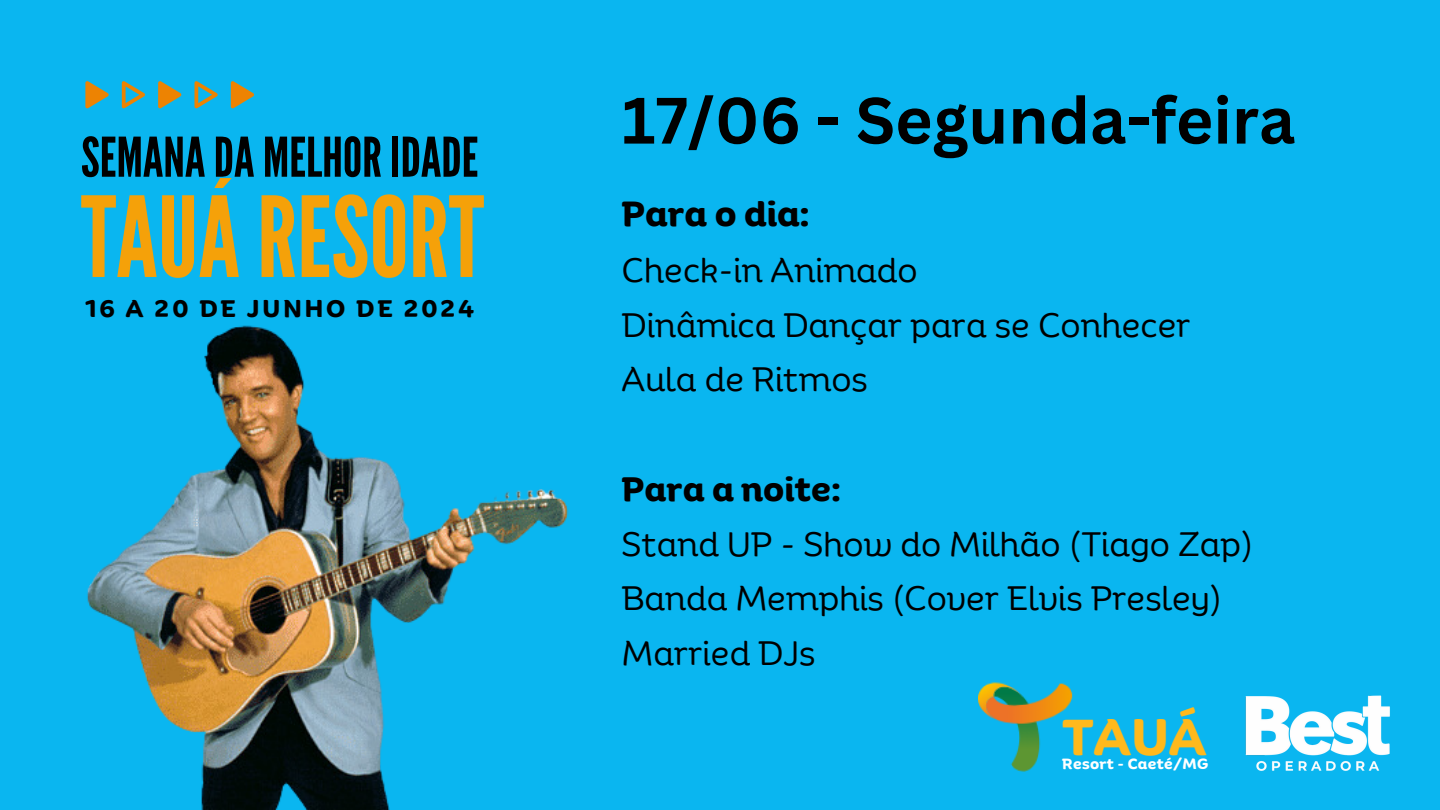
<style>
.page{position:relative;width:1440px;height:810px;background:#0ab6f0}
.page>*{position:absolute;margin:0;border:0;box-sizing:border-box;transform-origin:0 0}
.t1{font:111.2px "League Gothic";color:#f5a109}
.t2{font:700 64px "Canva Sans";color:#000}
.t3{font:54.6px "League Gothic";color:#000}
.t4{font:700 49px "Binate Display";color:#ffb91c}
.t5{font:700 34px "Binate Display";color:#000}
.t6{font:33px/54.8px "Binate Display";color:#000}
.t7{font:700 23.3px "Binate Display";letter-spacing:.13em;color:#000}
.t8{font:700 14.3px "Binate Display";letter-spacing:.015em;color:#fff}
.s1{font-weight:700}
</style>
<div class="page">
<svg style="left:231px;top:81px;width:23px;height:27px"></svg>
<svg style="left:158px;top:81px;width:23px;height:27px"></svg>
<svg style="left:85px;top:81px;width:24px;height:27px"></svg>
<svg style="left:194px;top:81px;width:24px;height:27px"></svg>
<svg style="left:122px;top:81px;width:23px;height:27px"></svg>
<img style="left:1245px;top:695px;width:145px;height:76px">
<img style="left:979px;top:682px;width:94px;height:90px">
<img style="left:87px;top:325px;width:482px;height:485px">
<p class="t3" style="left:81px;top:126px;width:399px">SEMANADA MELHORIDADE</p>
<h2 class="t1" style="left:81px;top:173px;width:405px">TAUÁRESORT</h2>
<p class="t7" style="left:85px;top:287px;width:390px">16 A 20 DE JUNHO DE 2024</p>
<p class="t2" style="left:622px;top:75px;width:675px">17/06 - Segunda-feira</p>
<p class="t5" style="left:622px;top:181px;width:189px">Para o dia:</p>
<p class="t6" style="left:622px;top:238px;width:570px">Check-in Animado<br>Dinâmica Dançar para se Conhecer<br>Aula de Ritmos</p>
<p class="t6" style="left:622px;top:457px;width:633px"><span class="s1">Para a noite:<br></span>Stand UP - Show do Milhão (Tiago Zap)<br>Banda Memphis (Cover Elvis Presley)<br>Married DJs</p>
<p class="t4" style="left:1062px;top:691px;width:146px">TAUÁ</p>
<h3 class="t8" style="left:1062px;top:751px;width:148px">Resort - Caeté/MG</h3>
</div>
